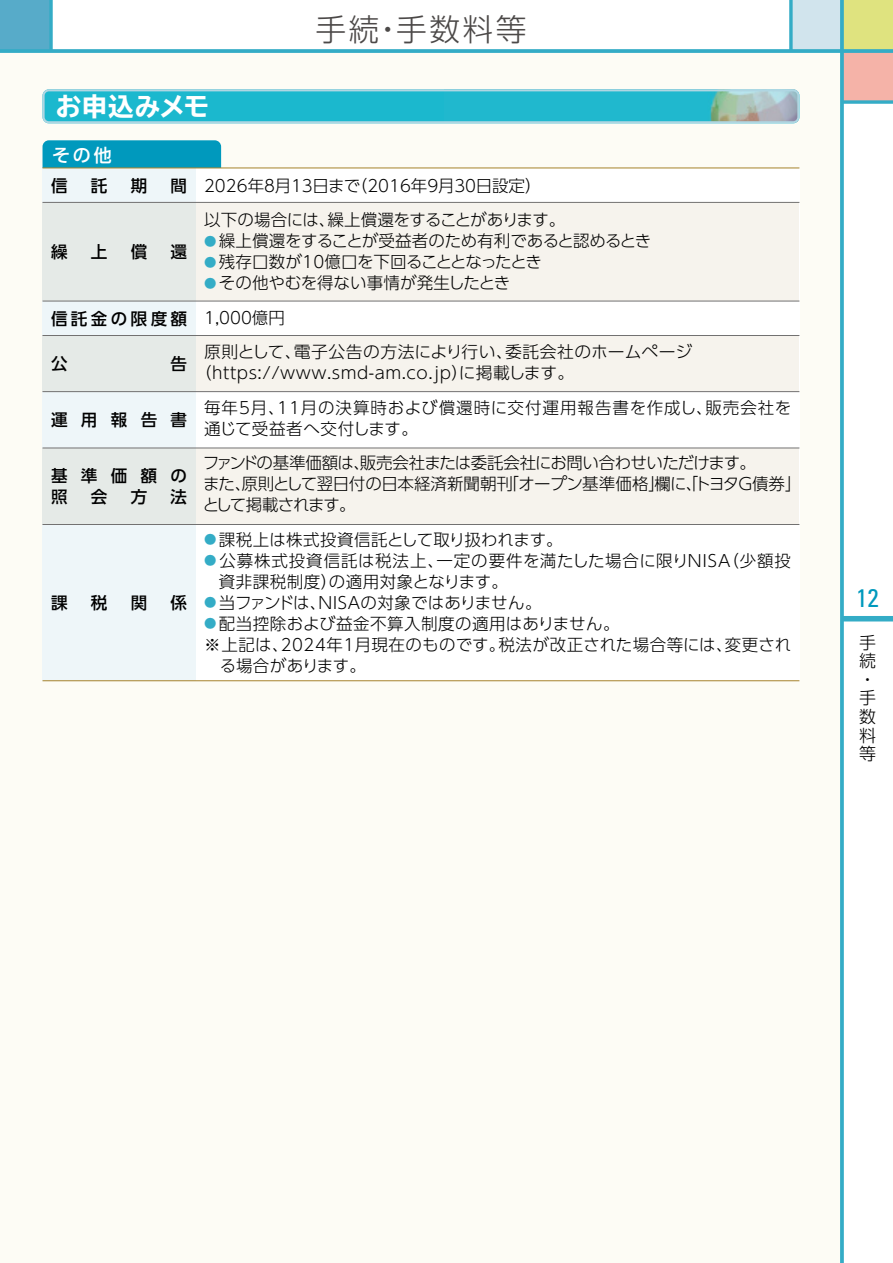
<style>
.page{position:relative;width:893px;height:1263px;background:#fff}
.page>*{position:absolute;margin:0;border:0;box-sizing:border-box;transform-origin:0 0}
.t1{font:300 30.75px "UD Shin Go Pro";letter-spacing:.08em;color:#4c4948}
.t2{font:700 expanded 25.5px "TBUD Go Std";letter-spacing:.025em;color:#fff}
.t3{font:condensed 25.5px "Univers";color:#0099bd}
.t4{font:500 18px "UD Shin Go Pro";color:#fff}
.t5{font:300 16.95px/18.6px "UD Shin Go Pro";color:#000}
.t6{font:300 16.5px/34.5px "UD Shin Go Pro";letter-spacing:.005em;color:#000}
.t7{font:300 16.5px/34.5px "UD Shin Go Pro";letter-spacing:.035em;color:#000}
.t8{font:300 16.5px/34.5px "UD Shin Go Pro";letter-spacing:-.035em;color:#000}
.t9{font:300 16.5px "UD Shin Go Pro";letter-spacing:.03em;color:#000}
.t10{font:500 16.5px/21px "UD Shin Go Pro";letter-spacing:.81em;color:#000}
.t11{font:300 16.5px "UD Shin Go Pro";letter-spacing:-.015em;color:#000}
.t12{font:300 16.5px "UD Shin Go Pro";letter-spacing:-.02em;color:#000}
.t13{font:300 16.5px "UD Shin Go Pro";letter-spacing:-.025em;color:#000}
.t14{font:500 16.5px "UD Shin Go Pro";letter-spacing:.205em;color:#000}
.s1{font-size:12.3px;color:#34acc6}
</style>
<div class="page">
<div style="left:0;top:51px;width:842px;height:1212px;background:#fdfcf5"></div>
<div style="left:791px;top:0;width:51px;height:51px;background:#d1e4ed"></div>
<div style="left:842px;top:0;width:51px;height:51px;background:#dfe37f"></div>
<div style="left:0;top:0;width:51px;height:51px;background:#57abc9"></div>
<div style="left:842px;top:51px;width:51px;height:51px;background:#f5b3a8"></div>
<svg style="left:49px;top:0;width:4px;height:49px"></svg>
<div style="left:842px;top:616px;width:51px;height:5px;background:#34acc6"></div>
<svg style="left:840px;top:0;width:4px;height:1263px;background:#40b0c8"></svg>
<svg style="left:0;top:49px;width:893px;height:4px;background:#3fb0c8"></svg>
<svg style="left:842px;top:100px;width:51px;height:4px"></svg>
<svg style="left:789px;top:0;width:4px;height:51px"></svg>
<svg style="left:43px;top:89px;width:756px;height:34px;background:#3cbccd"></svg>
<div style="left:43px;top:140px;width:178px;height:34px;background:#0099bd;border-radius:6px"></div>
<div style="left:196px;top:168px;width:603px;height:513px;background:#fff"></div>
<div style="left:43px;top:168px;width:153px;height:513px;background:#eef6f9"></div>
<div style="left:43px;top:202px;width:756px;height:99px;background:linear-gradient(to right,#eaede9,#fbf6ef)"></div>
<div style="left:43px;top:335px;width:756px;height:57px;background:linear-gradient(to right,#eaede9,#fbf6ef)"></div>
<div style="left:43px;top:448px;width:756px;height:76px;background:linear-gradient(to right,#eaede9,#fbf6ef)"></div>
<hr style="left:43px;top:167px;width:756px;height:1px;background:#aa8835">
<hr style="left:43px;top:202px;width:756px;height:1px;background:#727171">
<hr style="left:43px;top:301px;width:756px;height:1px;background:#727171">
<hr style="left:43px;top:335px;width:756px;height:1px;background:#727171">
<hr style="left:43px;top:391px;width:756px;height:1px;background:#727171">
<hr style="left:43px;top:448px;width:756px;height:1px;background:#727171">
<hr style="left:43px;top:524px;width:756px;height:1px;background:#727171">
<hr style="left:43px;top:680px;width:756px;height:1px;background:#aa8835">
<h1 class="t1" style="left:315px;top:4px;width:213px">手続・手数料等</h1>
<h2 class="t2" style="left:56px;top:92px;width:155px">お申込みメモ</h2>
<p class="t4" style="left:52px;top:140px;width:61px">その他</p>
<p class="t10" style="left:51px;top:175px;width:18px">信</p>
<p class="t10" style="left:91px;top:175px;width:18px">託</p>
<p class="t10" style="left:131px;top:175px;width:18px">期</p>
<p class="t10" style="left:171px;top:175px;width:18px">間</p>
<p class="t6" style="left:204px;top:168px;width:363px">2026年8月13日まで（2016年9月30日設定）<br>以下の場合には、繰上償還をすることがあります。</p>
<p class="t11" style="left:204px;top:228px;width:449px"><span class="s1">●</span> 繰上償還をすることが受益者のため有利であると認めるとき</p>
<p class="t12" style="left:204px;top:249px;width:339px"><span class="s1">●</span> 残存口数が10億口を下回ることとなったとき</p>
<p class="t6" style="left:204px;top:265px;width:490px"><span class="s1">●</span> その他やむを得ない事情が発生したとき<br>1,000億円<br>原則として、電子公告の方法により行い、委託会社のホームページ</p>
<p class="t7" style="left:204px;top:355px;width:589px;text-indent:-9px">（https://www.smd-am.co.jp）に掲載します。<br>毎年5月、11月の決算時および償還時に交付運用報告書を作成し、販売会社を</p>
<p class="t8" style="left:203px;top:411px;width:555px">通じて受益者へ交付します。<br>ファンドの基準価額は、販売会社または委託会社にお問い合わせいただけます。</p>
<p class="t8" style="left:203px;top:473px;width:600px;line-height:21px">また、原則として翌日付の日本経済新聞朝刊「オープン基準価格」欄に、「トヨタＧ債券」として掲載されます。</p>
<p class="t6" style="left:204px;top:522px;width:360px"><span class="s1">●</span> 課税上は株式投資信託として取り扱われます。</p>
<p class="t7" style="left:219px;top:550px;width:574px;line-height:21px;text-indent:-15px"><span class="s1">●</span> 公募株式投資信託は税法上、一定の要件を満たした場合に限りNISA（少額投資非課税制度）の適用対象となります。</p>
<p class="t6" style="left:204px;top:585px;width:339px"><span class="s1">●</span> 当ファンドは、NISAの対象ではありません。</p>
<p class="t9" style="left:204px;top:610px;width:417px"><span class="s1">●</span> 配当控除および益金不算入制度の適用はありません。</p>
<p class="t9" style="left:204px;top:631px;width:589px">※上記は、2024年1月現在のものです。税法が改正された場合等には、変更され</p>
<p class="t13" style="left:220px;top:652px;width:147px">る場合があります。</p>
<p class="t10" style="left:51px;top:241px;width:18px">繰</p>
<p class="t10" style="left:91px;top:241px;width:18px">上</p>
<p class="t10" style="left:131px;top:241px;width:18px">償</p>
<p class="t10" style="left:171px;top:241px;width:18px">還</p>
<p class="t14" style="left:51px;top:305px;width:138px">信託金の限度額</p>
<p class="t10" style="left:51px;top:353px;width:18px">公</p>
<p class="t10" style="left:171px;top:353px;width:18px">告</p>
<p class="t10" style="left:51px;top:409px;width:138px">運用報告書</p>
<p class="t10" style="left:51px;top:464px;width:138px">基準価額の照</p>
<p class="t10" style="left:91px;top:485px;width:18px">会</p>
<p class="t10" style="left:131px;top:485px;width:18px">方</p>
<p class="t10" style="left:171px;top:485px;width:18px">法</p>
<p class="t10" style="left:51px;top:592px;width:18px">課</p>
<p class="t10" style="left:91px;top:592px;width:18px">税</p>
<p class="t10" style="left:131px;top:592px;width:18px">関</p>
<p class="t10" style="left:171px;top:592px;width:18px">係</p>
<h2 class="t3" style="left:856px;top:582px;width:24px">12</h2>
<p class="t5" style="left:859px;top:632px;width:18px">手続・手数料等</p>
</div>
